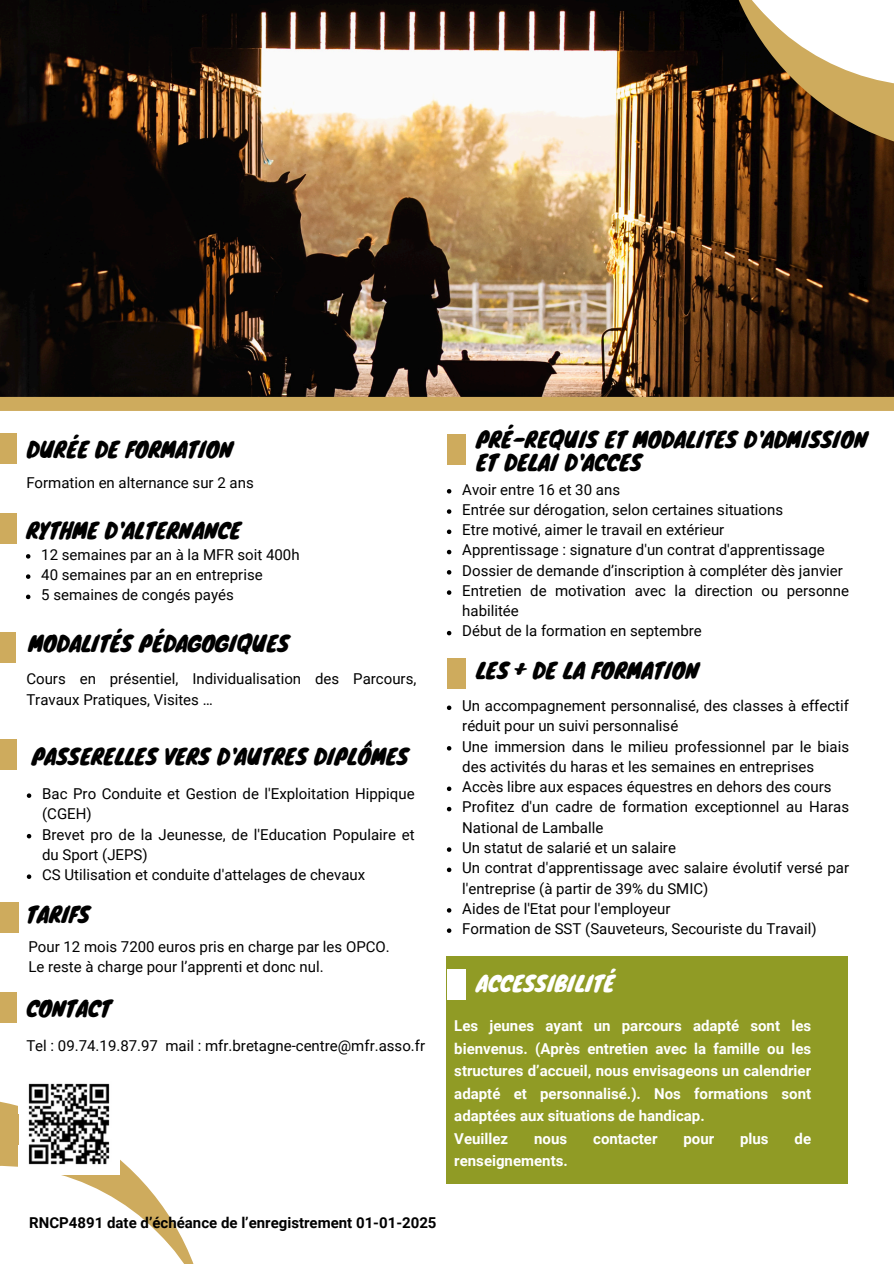
<style>
.page{position:relative;width:894px;height:1264px;background:#fff}
.page>*{position:absolute;margin:0;border:0;box-sizing:border-box;transform-origin:0 0}
.t1{font:21.3px/22.5px "Knewave";color:#000}
.t2{font:21.3px "Knewave";color:#fff}
.t3{font:15px/20.2px "Roboto";color:#000}
.t4{font:700 15px/22.5px "Roboto";color:#fff}
.t5{font:700 15px "Roboto";color:#000}
</style>
<div class="page">
<img style="left:0;top:0;width:893px;height:411px">
<svg style="left:685px;top:0;width:208px;height:155px"></svg>
<div style="left:0;top:433px;width:17px;height:30px;background:#ceab5d"></div>
<div style="left:447px;top:434px;width:19px;height:31px;background:#ceab5d"></div>
<div style="left:447px;top:658px;width:19px;height:31px;background:#ceab5d"></div>
<div style="left:0;top:739px;width:17px;height:31px;background:#ceab5d"></div>
<svg style="left:0;top:1148px;width:193px;height:115px"></svg>
<div style="left:0;top:902px;width:18px;height:30px;background:#ceab5d"></div>
<div style="left:0;top:513px;width:17px;height:30px;background:#ceab5d"></div>
<img style="left:18px;top:1083px;width:102px;height:91px">
<svg style="left:447px;top:489px;width:4px;height:4px"></svg>
<svg style="left:447px;top:509px;width:4px;height:5px"></svg>
<svg style="left:447px;top:529px;width:4px;height:5px"></svg>
<svg style="left:447px;top:550px;width:4px;height:4px"></svg>
<svg style="left:447px;top:570px;width:4px;height:4px"></svg>
<svg style="left:447px;top:590px;width:4px;height:5px"></svg>
<svg style="left:447px;top:631px;width:4px;height:4px"></svg>
<svg style="left:447px;top:705px;width:4px;height:5px"></svg>
<svg style="left:447px;top:746px;width:4px;height:4px"></svg>
<svg style="left:447px;top:786px;width:4px;height:5px"></svg>
<svg style="left:447px;top:806px;width:4px;height:5px"></svg>
<svg style="left:447px;top:847px;width:4px;height:4px"></svg>
<svg style="left:447px;top:867px;width:4px;height:5px"></svg>
<svg style="left:447px;top:908px;width:4px;height:4px"></svg>
<svg style="left:447px;top:928px;width:4px;height:4px"></svg>
<svg style="left:26px;top:554px;width:4px;height:4px"></svg>
<svg style="left:26px;top:574px;width:4px;height:5px"></svg>
<svg style="left:26px;top:594px;width:4px;height:5px"></svg>
<svg style="left:27px;top:793px;width:4px;height:5px"></svg>
<svg style="left:27px;top:834px;width:4px;height:4px"></svg>
<svg style="left:27px;top:874px;width:4px;height:5px"></svg>
<div style="left:0;top:1114px;width:18px;height:31px;background:#ceab5d"></div>
<div style="left:0;top:631px;width:16px;height:31px;background:#ceab5d"></div>
<div style="left:0;top:991px;width:17px;height:31px;background:#ceab5d"></div>
<div style="left:446px;top:956px;width:401px;height:227px;background:#909b25"></div>
<div style="left:447px;top:968px;width:19px;height:31px;background:#fff"></div>
<h1 class="t1" style="left:27px;top:437px;width:207px">DURÉE DE FORMATION</h1>
<p class="t1" style="left:476px;top:427px;width:393px">PRÉ-REQUIS ET MODALITES D'ADMISSION<br>ET DELAI D'ACCES</p>
<h1 class="t3" style="left:26px;top:472px;width:229px">Formation en alternance sur 2 ans</h1>
<p class="t3" style="left:462px;top:479px;width:159px">Avoir entre 16 et 30 ans</p>
<p class="t3" style="left:462px;top:499px;width:322px">Entrée sur dérogation, selon certaines situations</p>
<p class="t3" style="left:462px;top:520px;width:263px">Etre motivé, aimer le travail en extérieur</p>
<h1 class="t3" style="left:462px;top:540px;width:364px">Apprentissage : signature d'un contrat d'apprentissage</h1>
<p class="t3" style="left:462px;top:560px;width:382px">Dossier de demande d’inscription à compléter dès janvier</p>
<h1 class="t3" style="left:462px;top:580px;width:388px">Entretien de motivation avec la direction ou personne habilitée</h1>
<p class="t3" style="left:462px;top:621px;width:241px">Début de la formation en septembre</p>
<p class="t1" style="left:476px;top:658px;width:224px">LES + DE LA FORMATION</p>
<p class="t3" style="left:462px;top:696px;width:388px">Un accompagnement personnalisé, des classes à effectif réduit pour un suivi personnalisé</p>
<h1 class="t3" style="left:462px;top:736px;width:388px">Une immersion dans le milieu professionnel par le biais des activités du haras et les semaines en entreprises</h1>
<p class="t3" style="left:462px;top:777px;width:371px">Accès libre aux espaces équestres en dehors des cours</p>
<p class="t3" style="left:462px;top:797px;width:388px">Profitez d'un cadre de formation exceptionnel au Haras<br>National de Lamballe</p>
<p class="t3" style="left:462px;top:837px;width:215px">Un statut de salarié et un salaire</p>
<p class="t3" style="left:462px;top:858px;width:388px">Un contrat d'apprentissage avec salaire évolutif versé par l'entreprise (à partir de 39% du SMIC)</p>
<p class="t3" style="left:462px;top:898px;width:210px">Aides de l'Etat pour l'employeur</p>
<p class="t3" style="left:462px;top:918px;width:356px">Formation de SST (Sauveteurs, Secouriste du Travail)</p>
<p class="t1" style="left:26px;top:518px;width:216px">RYTHME D'ALTERNANCE</p>
<p class="t3" style="left:41px;top:544px;width:260px">12 semaines par an à la MFR soit 400h</p>
<p class="t3" style="left:41px;top:564px;width:223px">40 semaines par an en entreprise</p>
<p class="t3" style="left:41px;top:585px;width:194px">5 semaines de congés payés</p>
<h2 class="t1" style="left:28px;top:631px;width:262px">MODALITÉS PÉDAGOGIQUES</h2>
<h1 class="t3" style="left:26px;top:669px;width:391px">Cours en présentiel, Individualisation des Parcours,<br>Travaux Pratiques, Visites …</h1>
<p class="t1" style="left:32px;top:744px;width:378px">PASSERELLES VERS D'AUTRES DIPLÔMES</p>
<p class="t3" style="left:42px;top:783px;width:374px">Bac Pro Conduite et Gestion de l'Exploitation Hippique (CGEH)</p>
<p class="t3" style="left:42px;top:824px;width:374px">Brevet pro de la Jeunesse, de l'Education Populaire et du Sport (JEPS)</p>
<p class="t3" style="left:42px;top:864px;width:324px">CS Utilisation et conduite d'attelages de chevaux</p>
<h1 class="t1" style="left:26px;top:902px;width:65px">TARIFS</h1>
<p class="t3" style="left:28px;top:936px;width:363px">Pour 12 mois 7200 euros pris en charge par les OPCO.<br>Le reste à charge pour l’apprenti et donc nul.</p>
<p class="t2" style="left:476px;top:966px;width:140px">ACCESSIBILITÉ</p>
<p class="t4" style="left:454px;top:1014px;width:358px">Les jeunes ayant un parcours adapté sont les bienvenus. (Après entretien avec la famille ou les structures d’accueil, nous envisageons un calendrier adapté et personnalisé.). Nos formations sont adaptées aux situations de handicap.<br>Veuillez</p>
<p class="t1" style="left:26px;top:996px;width:86px">CONTACT</p>
<h1 class="t3" style="left:26px;top:1035px;width:400px">Tel : 09.74.19.87.97 mail : mfr.bretagne-centre@mfr.asso.fr</h1>
<p class="t4" style="left:534px;top:1127px;width:34px">nous</p>
<p class="t4" style="left:593px;top:1127px;width:66px">contacter</p>
<p class="t4" style="left:683px;top:1127px;width:32px">pour</p>
<p class="t4" style="left:740px;top:1127px;width:30px">plus</p>
<p class="t4" style="left:794px;top:1127px;width:18px">de</p>
<p class="t4" style="left:454px;top:1149px;width:115px">renseignements.</p>
<h2 class="t5" style="left:29px;top:1213px;width:408px">RNCP4891 date d’échéance de l’enregistrement 01-01-2025</h2>
</div>
